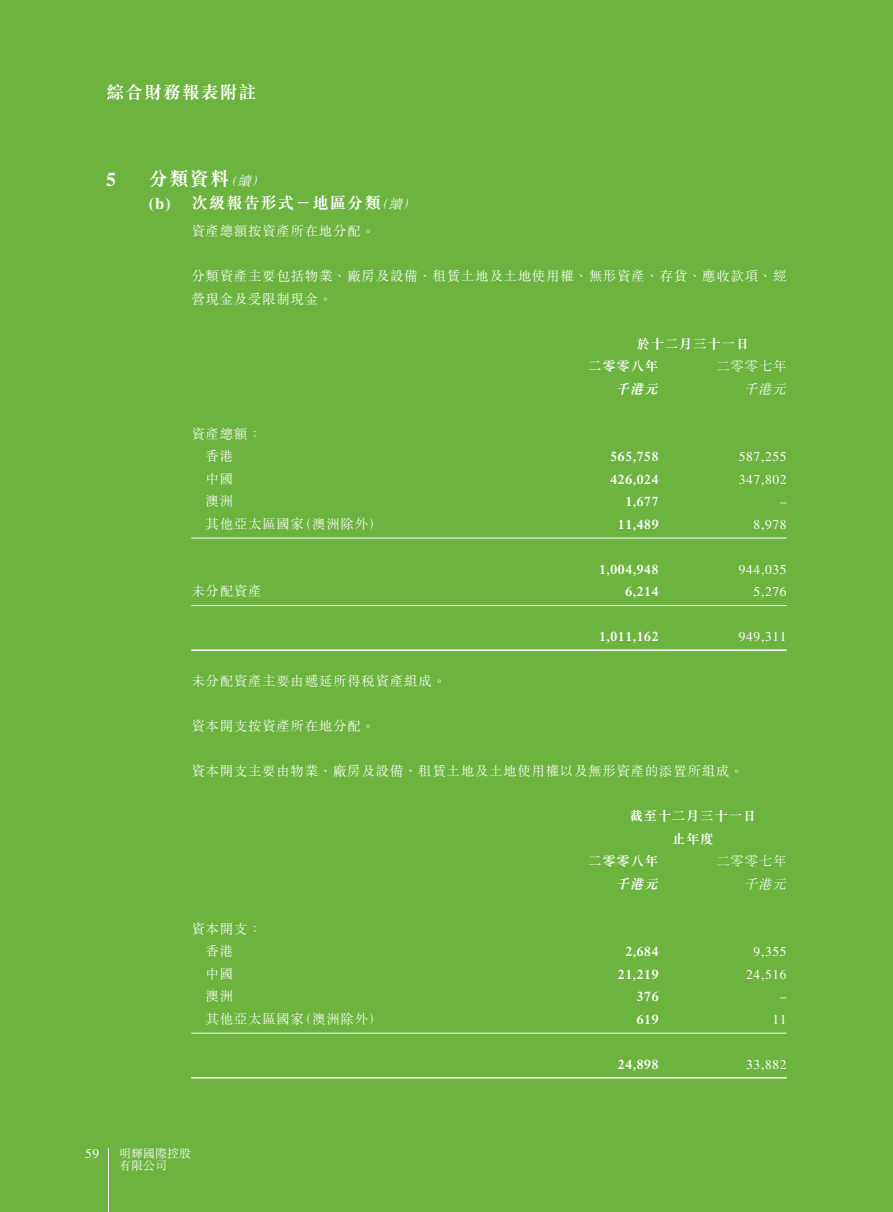
<style>
.page{position:relative;width:893px;height:1212px;background:#6cb43f}
.page>*{position:absolute;margin:0;border:0;box-sizing:border-box;transform-origin:0 0}
.t1{font:700 19.5px "M Sung HK";color:#fff}
.t2{font:700 19.5px "Times LT Std";color:#fff}
.t3{font:700 18px "M Sung HK";letter-spacing:.05em;color:#fff}
.t4{font:700 16.5px "M Sung HK";letter-spacing:.05em;color:#fff}
.t5{font:300 13.5px/22.5px "M Sung HK";letter-spacing:.05em;color:#fff}
.t6{font:600 13.5px "Times LT Std";letter-spacing:.05em;color:#fff}
.t7{font:13.5px "Times LT Std";letter-spacing:.05em;color:#fff}
.t8{font:700 13.5px/22.5px "M Sung HK";letter-spacing:.05em;color:#fff}
.t9{font:italic 700 13.5px "M Sung HK";color:#fff}
.t10{font:italic 300 13.5px "M Sung HK";color:#fff}
.t11{font:300 12px/12px "M Sung HK";color:#fff}
.s1{font-weight:300;font-style:italic;font-size:13.5px}
.s2{font-family:"Times LT Std"}
</style>
<div class="page">
<hr style="left:108px;top:1148px;width:1px;height:64px;background:#fff">
<hr style="left:191px;top:538px;width:596px;height:1px;background:#fff">
<hr style="left:191px;top:605px;width:596px;height:1px;background:#fff">
<hr style="left:191px;top:649px;width:596px;height:2px;background:#fff">
<hr style="left:191px;top:1033px;width:596px;height:1px;background:#fff">
<hr style="left:191px;top:1077px;width:596px;height:1px;background:#fff">
<p class="t3" style="left:106px;top:80px;width:152px">綜合財務報表附註</p>
<p class="t2" style="left:106px;top:167px;width:11px">5</p>
<p class="t1" style="left:149px;top:165px;width:122px">分類資料<span class="s1">（續）</span></p>
<p class="t4" style="left:149px;top:192px;width:273px"><span class="s2">(b)</span> 次級報告形式－地區分類<span class="s1">（續）</span></p>
<p class="t5" style="left:191px;top:219px;width:185px">資產總額按資產所在地分配。</p>
<p class="t5" style="left:191px;top:264px;width:597px">分類資產主要包括物業、廠房及設備、租賃土地及土地使用權、無形資產、存貨、應收款項、經營現金及受限制現金。</p>
<p class="t8" style="left:588px;top:332px;width:162px;text-indent:48px">於十二月三十一日二零零八年</p>
<p class="t5" style="left:716px;top:354px;width:72px">二零零七年</p>
<p class="t5" style="left:206px;top:422px;width:58px;text-indent:-14px">資產總額：香港</p>
<p class="t9" style="left:616px;top:379px;width:47px">千港元</p>
<p class="t10" style="left:744px;top:379px;width:47px">千港元</p>
<p class="t6" style="left:610px;top:449px;width:49px">565,758</p>
<p class="t7" style="left:739px;top:449px;width:49px">587,255</p>
<p class="t5" style="left:206px;top:467px;width:29px">中國</p>
<p class="t6" style="left:610px;top:471px;width:49px">426,024</p>
<p class="t7" style="left:739px;top:472px;width:49px">347,802</p>
<p class="t5" style="left:206px;top:489px;width:29px">澳洲</p>
<p class="t6" style="left:625px;top:494px;width:35px">1,677</p>
<p class="t7" style="left:780px;top:494px;width:8px">–</p>
<p class="t5" style="left:206px;top:512px;width:178px">其他亞太區國家（澳洲除外）</p>
<p class="t6" style="left:618px;top:516px;width:42px">11,489</p>
<p class="t7" style="left:754px;top:517px;width:35px">8,978</p>
<p class="t6" style="left:599px;top:561px;width:61px">1,004,948</p>
<p class="t7" style="left:739px;top:562px;width:49px">944,035</p>
<p class="t5" style="left:191px;top:579px;width:72px">未分配資產</p>
<p class="t6" style="left:625px;top:584px;width:35px">6,214</p>
<p class="t7" style="left:754px;top:584px;width:35px">5,276</p>
<p class="t6" style="left:599px;top:629px;width:61px">1,011,162</p>
<p class="t7" style="left:739px;top:629px;width:49px">949,311</p>
<p class="t5" style="left:191px;top:669px;width:256px">未分配資產主要由遞延所得稅資產組成。</p>
<p class="t5" style="left:191px;top:714px;width:185px">資本開支按資產所在地分配。</p>
<p class="t5" style="left:191px;top:759px;width:554px">資本開支主要由物業、廠房及設備、租賃土地及土地使用權以及無形資產的添置所組成。</p>
<p class="t8" style="left:629px;top:804px;width:128px">截至十二月三十一日</p>
<p class="t8" style="left:672px;top:827px;width:43px">止年度</p>
<p class="t8" style="left:588px;top:849px;width:72px">二零零八年</p>
<p class="t5" style="left:716px;top:849px;width:72px">二零零七年</p>
<p class="t9" style="left:616px;top:874px;width:47px">千港元</p>
<p class="t10" style="left:744px;top:874px;width:47px">千港元</p>
<p class="t5" style="left:206px;top:917px;width:58px;text-indent:-14px">資本開支：香港</p>
<p class="t6" style="left:625px;top:944px;width:35px">2,684</p>
<p class="t7" style="left:754px;top:944px;width:35px">9,355</p>
<p class="t5" style="left:206px;top:962px;width:29px">中國</p>
<p class="t6" style="left:618px;top:966px;width:42px">21,219</p>
<p class="t7" style="left:746px;top:967px;width:42px">24,516</p>
<p class="t5" style="left:206px;top:984px;width:29px">澳洲</p>
<p class="t6" style="left:637px;top:989px;width:23px">376</p>
<p class="t7" style="left:780px;top:989px;width:8px">–</p>
<p class="t5" style="left:206px;top:1007px;width:178px">其他亞太區國家（澳洲除外）</p>
<p class="t6" style="left:637px;top:1011px;width:23px">619</p>
<p class="t7" style="left:772px;top:1012px;width:16px">11</p>
<p class="t6" style="left:618px;top:1056px;width:42px">24,898</p>
<p class="t7" style="left:746px;top:1057px;width:42px">33,882</p>
<p class="t7" style="left:85px;top:1146px;width:16px">59</p>
<p class="t11" style="left:119px;top:1147px;width:73px">明輝國際控股有限公司</p>
</div>
